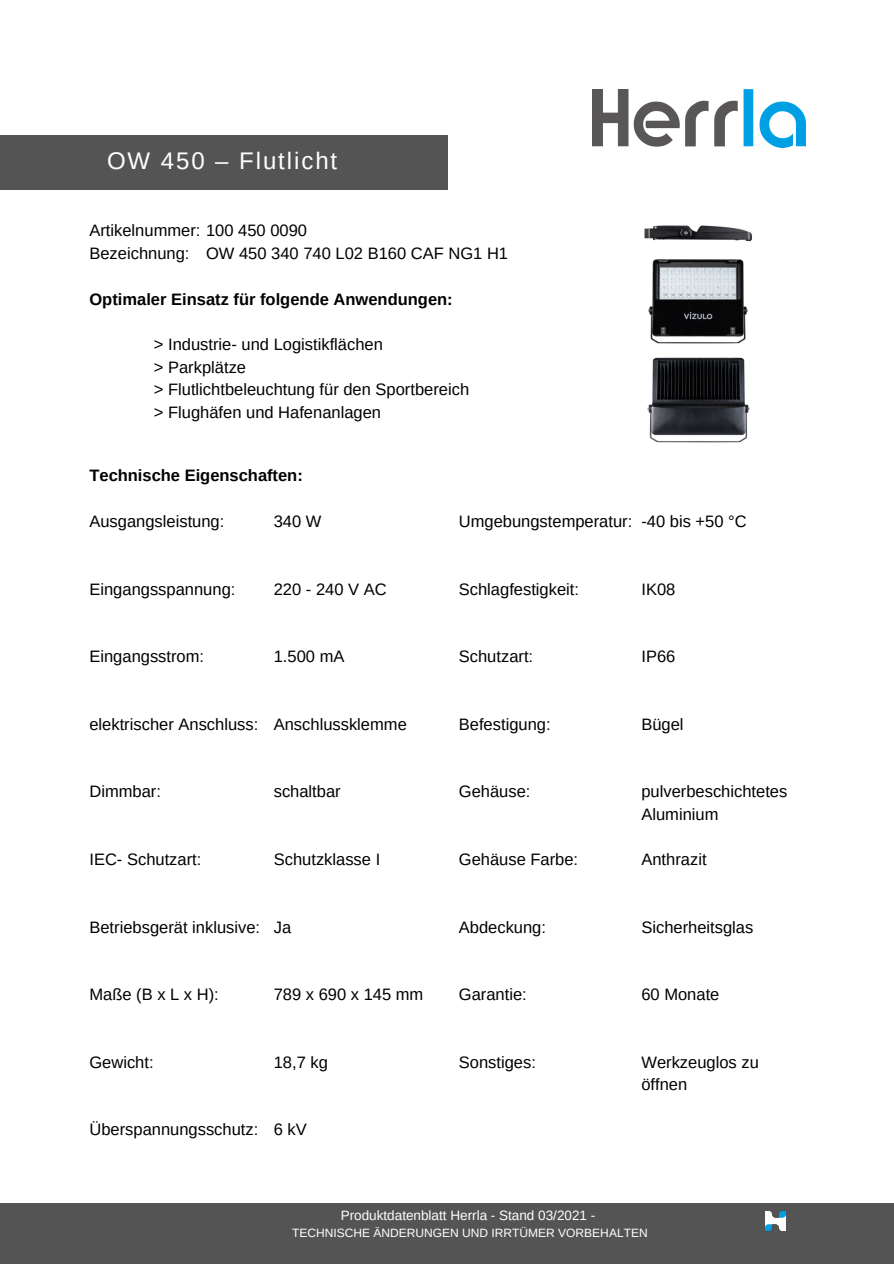
<style>
.page{position:relative;width:894px;height:1264px;background:#fff}
.page>*{position:absolute;margin:0;border:0;box-sizing:border-box;transform-origin:0 0}
.t1{font:24px "Arimo";letter-spacing:.08em;color:#fff}
.t2{font:16.5px/22.5px "Arimo";color:#000}
.t3{font:700 16.5px "Arimo";color:#000}
.t4{font:13.5px "Arimo";color:#fff}
.t5{font:12px "Arimo";color:#fff}
</style>
<div class="page">
<img style="left:592px;top:89px;width:212px;height:59px">
<div style="left:0;top:136px;width:447px;height:54px;background:#545454"></div>
<div style="left:0;top:1203px;width:893px;height:60px;background:#545454"></div>
<img style="left:765px;top:1210px;width:21px;height:22px">
<img style="left:644px;top:225px;width:109px;height:218px">
<p class="t1" style="left:107px;top:147px;width:232px">OW 450 – Flutlicht</p>
<p class="t2" style="left:89px;top:219px;width:219px">Artikelnummer: 100 450 0090</p>
<p class="t2" style="left:89px;top:242px;width:101px">Bezeichnung:</p>
<p class="t2" style="left:206px;top:242px;width:303px">OW 450 340 740 L02 B160 CAF NG1 H1</p>
<p class="t3" style="left:89px;top:290px;width:365px">Optimaler Einsatz für folgende Anwendungen:</p>
<p class="t2" style="left:154px;top:333px;width:230px">&gt; Industrie- und Logistikflächen</p>
<p class="t2" style="left:154px;top:356px;width:94px">&gt; Parkplätze</p>
<p class="t2" style="left:154px;top:378px;width:317px">&gt; Flutlichtbeleuchtung für den Sportbereich</p>
<p class="t2" style="left:154px;top:401px;width:229px">&gt; Flughäfen und Hafenanlagen</p>
<p class="t3" style="left:89px;top:466px;width:215px">Technische Eigenschaften:</p>
<p class="t2" style="left:89px;top:510px;width:136px">Ausgangsleistung:</p>
<p class="t2" style="left:274px;top:510px;width:49px">340 W</p>
<p class="t2" style="left:458px;top:510px;width:175px">Umgebungstemperatur:</p>
<p class="t2" style="left:641px;top:510px;width:107px">-40 bis +50 °C</p>
<p class="t2" style="left:89px;top:577px;width:147px">Eingangsspannung:</p>
<p class="t2" style="left:274px;top:577px;width:114px">220 - 240 V AC</p>
<p class="t2" style="left:458px;top:577px;width:122px">Schlagfestigkeit:</p>
<p class="t2" style="left:641px;top:577px;width:35px">IK08</p>
<p class="t2" style="left:89px;top:645px;width:116px">Eingangsstrom:</p>
<p class="t2" style="left:274px;top:645px;width:72px">1.500 mA</p>
<p class="t2" style="left:458px;top:645px;width:76px">Schutzart:</p>
<p class="t2" style="left:641px;top:645px;width:35px">IP66</p>
<p class="t2" style="left:89px;top:713px;width:170px">elektrischer Anschluss:</p>
<p class="t2" style="left:274px;top:713px;width:134px">Anschlussklemme</p>
<p class="t2" style="left:458px;top:713px;width:93px">Befestigung:</p>
<p class="t2" style="left:641px;top:713px;width:44px">Bügel</p>
<p class="t2" style="left:89px;top:780px;width:73px">Dimmbar:</p>
<p class="t2" style="left:89px;top:848px;width:113px">IEC- Schutzart:</p>
<p class="t2" style="left:274px;top:780px;width:68px">schaltbar</p>
<p class="t2" style="left:274px;top:848px;width:108px">Schutzklasse I</p>
<p class="t2" style="left:458px;top:780px;width:73px">Gehäuse:</p>
<p class="t2" style="left:458px;top:848px;width:121px">Gehäuse Farbe:</p>
<p class="t2" style="left:641px;top:780px;width:147px">pulverbeschichtetes</p>
<p class="t2" style="left:641px;top:803px;width:79px">Aluminium</p>
<p class="t2" style="left:641px;top:848px;width:67px">Anthrazit</p>
<p class="t2" style="left:89px;top:915px;width:172px">Betriebsgerät inklusive:</p>
<p class="t2" style="left:274px;top:915px;width:19px">Ja</p>
<p class="t2" style="left:458px;top:915px;width:89px">Abdeckung:</p>
<p class="t2" style="left:641px;top:915px;width:113px">Sicherheitsglas</p>
<p class="t2" style="left:89px;top:983px;width:131px">Maße (B x L x H):</p>
<p class="t2" style="left:274px;top:983px;width:151px">789 x 690 x 145 mm</p>
<p class="t2" style="left:458px;top:983px;width:69px">Garantie:</p>
<p class="t2" style="left:641px;top:983px;width:79px">60 Monate</p>
<p class="t2" style="left:89px;top:1050px;width:66px">Gewicht:</p>
<p class="t2" style="left:274px;top:1050px;width:56px">18,7 kg</p>
<p class="t2" style="left:458px;top:1050px;width:79px">Sonstiges:</p>
<p class="t2" style="left:641px;top:1050px;width:119px">Werkzeuglos zu öffnen</p>
<p class="t2" style="left:89px;top:1118px;width:170px">Überspannungsschutz:</p>
<p class="t2" style="left:274px;top:1118px;width:35px">6 kV</p>
<p class="t4" style="left:340px;top:1208px;width:256px">Produktdatenblatt Herrla - Stand 03/2021 -</p>
<p class="t5" style="left:292px;top:1226px;width:357px">TECHNISCHE ÄNDERUNGEN UND IRRTÜMER VORBEHALTEN</p>
</div>
